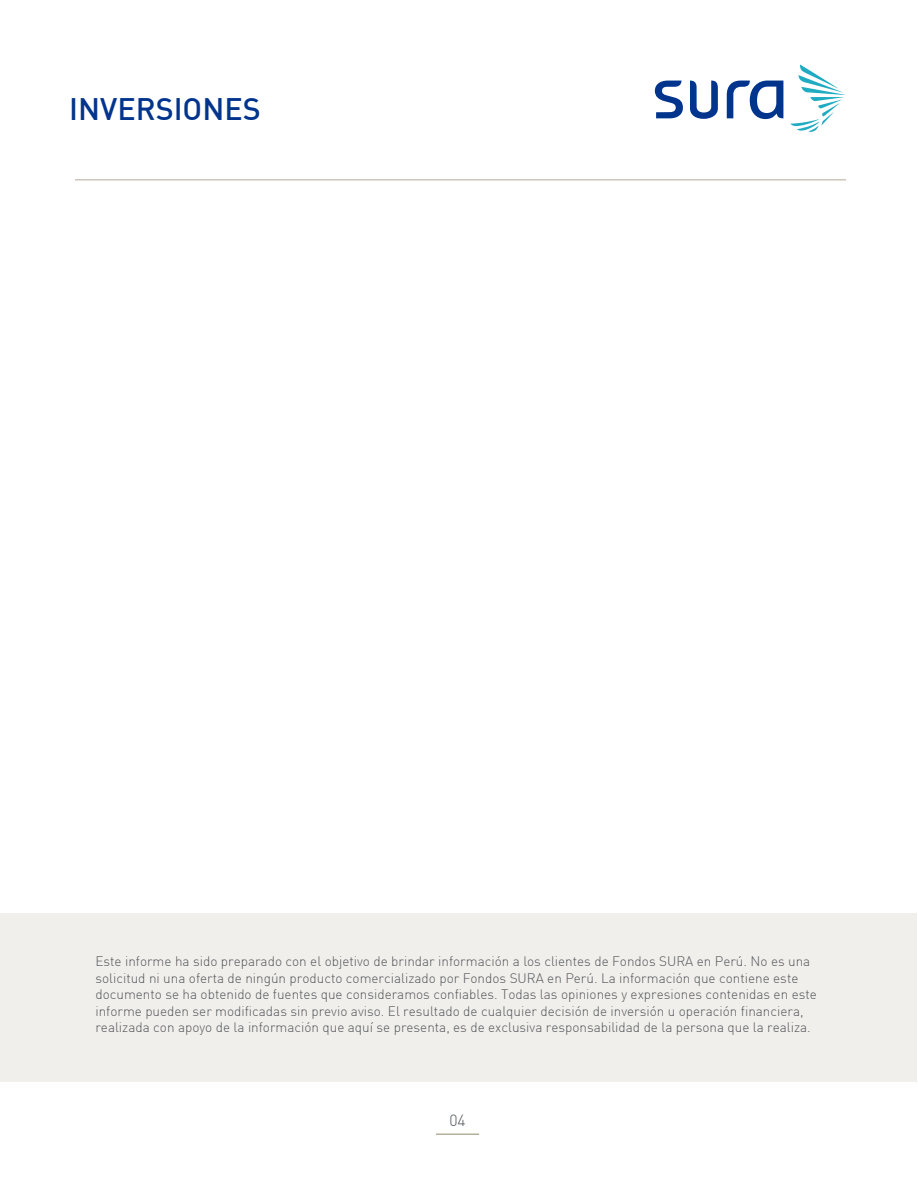
<style>
.page{position:relative;width:918px;height:1188px;background:#fff}
.page>*{position:absolute;margin:0;border:0;box-sizing:border-box;transform-origin:0 0}
.t1{font:500 30.45px "DIN";color:#00348d}
.t2{font:300 15.9px "DIN";color:#53555a}
.t3{font:300 13.5px/16.5px "DIN";color:#53555a}
</style>
<div class="page">
<hr style="left:436px;top:1133px;width:43px;height:2px;background:#b4ae9b">
<hr style="left:75px;top:180px;width:771px;height:1px;background:#b4ae9b">
<svg style="left:655px;top:81px;width:128px;height:38px"></svg>
<svg style="left:790px;top:65px;width:55px;height:67px"></svg>
<div style="left:0;top:913px;width:917px;height:169px;background:#f0efeb"></div>
<h1 class="t1" style="left:69px;top:90px;width:193px">INVERSIONES</h1>
<p class="t3" style="left:95px;top:953px;width:723px">Este informe ha sido preparado con el objetivo de brindar información a los clientes de Fondos SURA en Perú. No es una solicitud ni una oferta de ningún producto comercializado por Fondos SURA en Perú. La información que contiene este documento se ha obtenido de fuentes que consideramos confiables. Todas las opiniones y expresiones contenidas en este informe pueden ser modificadas sin previo aviso. El resultado de cualquier decisión de inversión u operación financiera, realizada con apoyo de la información que aquí se presenta, es de exclusiva responsabilidad de la persona que la realiza.</p>
<p class="t2" style="left:449px;top:1110px;width:18px">04</p>
</div>
